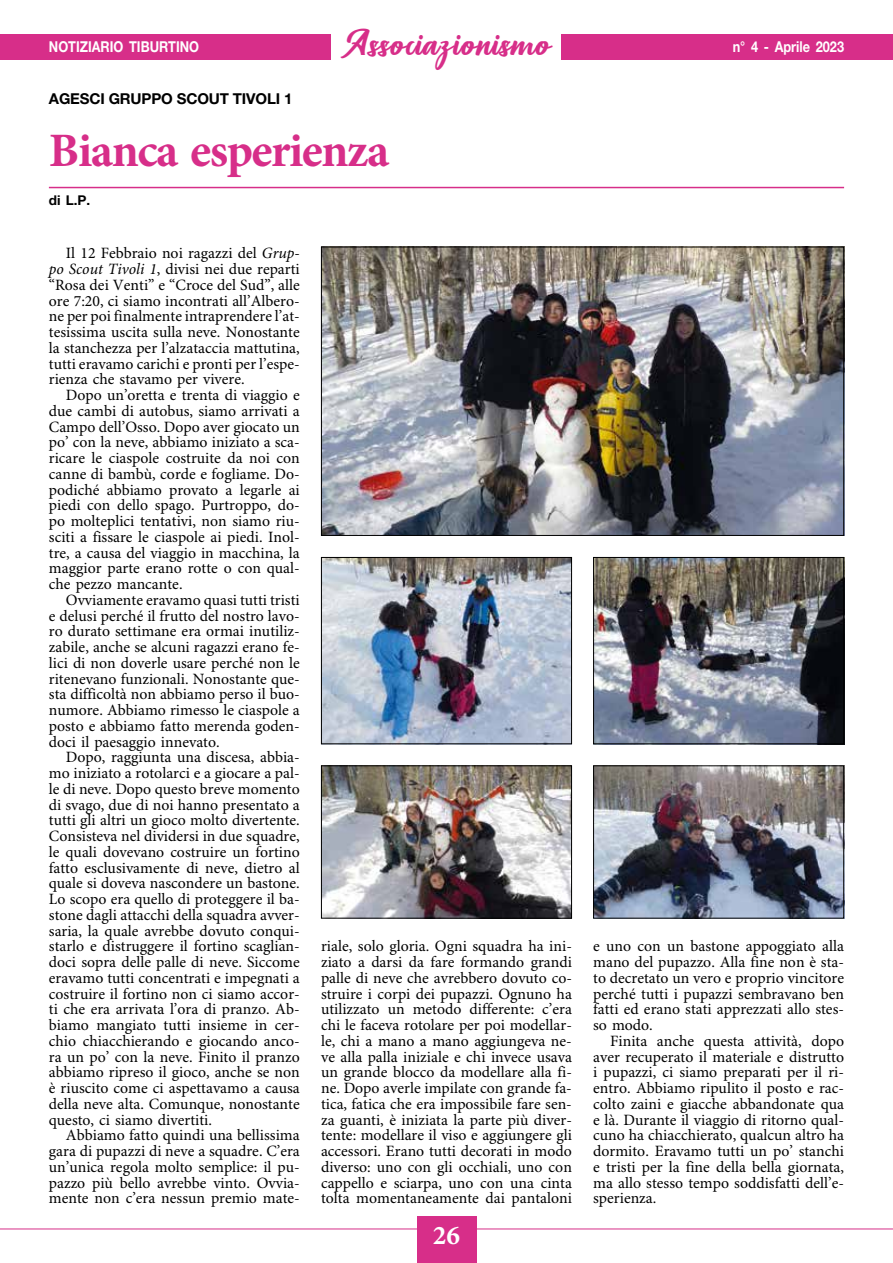
<style>
.page{position:relative;width:893px;height:1263px;background:#fff}
.page>*{position:absolute;margin:0;border:0;box-sizing:border-box;transform-origin:0 0}
.t1{font:700 48px "Minion Pro";letter-spacing:-.03em;color:#d72e89}
.t2{font:36px "Richardine";letter-spacing:.01em;color:#d72e89}
.t3{font:700 27px "Minion Pro";color:#fff}
.t4{font:15.75px/15.8px "Minion Pro";color:#000;text-align:justify}
.t5{font:700 15px "Helvetica Neue LT Std";color:#fff;scale:.85 1}
.t6{font:700 15px "Helvetica Neue LT Std";letter-spacing:-.01em;color:#000}
.t7{font:700 13.5px "Helvetica Neue LT Std";color:#000}
.s1{font-style:italic}
</style>
<div class="page">
<hr style="left:0;top:1228px;width:893px;height:1px;background:#d72e89">
<div style="left:0;top:34px;width:893px;height:26px;background:#d72e89"></div>
<div style="left:417px;top:1216px;width:59px;height:47px;background:#d72e89"></div>
<div style="left:332px;top:0;width:229px;height:68px;background:#fff"></div>
<hr style="left:49px;top:187px;width:795px;height:1px;background:#d72e89">
<img style="left:323px;top:249px;width:519px;height:285px">
<div style="left:321px;top:247px;width:523px;height:289px;border:1px solid #000"></div>
<img style="left:323px;top:767px;width:247px;height:149px">
<div style="left:321px;top:765px;width:251px;height:153px;border:1px solid #000"></div>
<img style="left:595px;top:559px;width:247px;height:183px">
<div style="left:593px;top:557px;width:251px;height:187px;border:1px solid #000"></div>
<img style="left:323px;top:559px;width:247px;height:183px">
<div style="left:321px;top:557px;width:251px;height:187px;border:1px solid #000"></div>
<img style="left:595px;top:767px;width:247px;height:149px">
<div style="left:593px;top:765px;width:251px;height:153px;border:1px solid #000"></div>
<h2 class="t2" style="left:341px;top:22px;width:213px">Associazionismo</h2>
<p class="t5" style="left:49px;top:38px;width:178px">NOTIZIARIO TIBURTINO</p>
<p class="t5" style="left:733px;top:38px;width:133px">n° 4 - Aprile 2023</p>
<p class="t6" style="left:49px;top:90px;width:245px">AGESCI GRUPPO SCOUT TIVOLI 1</p>
<h1 class="t1" style="left:49px;top:122px;width:342px">Bianca esperienza</h1>
<p class="t7" style="left:49px;top:192px;width:43px">di L.P.</p>
<p class="t4" style="left:49px;top:246px;width:252px;text-indent:17px">Il 12 Febbraio noi ragazzi del <span class="s1">Grup&shy;po Scout Tivoli 1</span>, divisi nei due reparti “Rosa dei Venti” e “Croce del Sud”, alle ore 7:20, ci siamo incontrati all’Albero&shy;ne per poi finalmente intraprendere l’at&shy;tesissima uscita sulla neve. Nonostante la stanchezza per l’alzataccia mattutina, tutti eravamo carichi e pronti per l’espe&shy;rienza che stavamo per vivere.</p>
<p class="t4" style="left:49px;top:388px;width:252px;text-indent:17px">Dopo un’oretta e trenta di viaggio e due cambi di autobus, siamo arrivati a Campo dell’Osso. Dopo aver giocato un po’ con la neve, abbiamo iniziato a sca&shy;ricare le ciaspole costruite da noi con canne di bambù, corde e fogliame. Do&shy;podiché abbiamo provato a legarle ai piedi con dello spago. Purtroppo, do&shy;po molteplici tentativi, non siamo riu&shy;sciti a fissare le ciaspole ai piedi. Inol&shy;tre, a causa del viaggio in macchina, la maggior parte erano rotte o con qual&shy;che pezzo mancante.</p>
<p class="t4" style="left:49px;top:593px;width:252px;text-indent:17px">Ovviamente eravamo quasi tutti tristi e delusi perché il frutto del nostro lavo&shy;ro durato settimane era ormai inutiliz&shy;zabile, anche se alcuni ragazzi erano fe&shy;lici di non doverle usare perché non le ritenevano funzionali. Nonostante que&shy;sta difficoltà non abbiamo perso il buo&shy;numore. Abbiamo rimesso le ciaspole a posto e abbiamo fatto merenda goden&shy;doci il paesaggio innevato.</p>
<p class="t4" style="left:49px;top:750px;width:252px;text-indent:17px">Dopo, raggiunta una discesa, abbia&shy;mo iniziato a rotolarci e a giocare a pal&shy;le di neve. Dopo questo breve momento di svago, due di noi hanno presentato a tutti gli altri un gioco molto divertente.<br>Consisteva nel dividersi in due squadre, le quali dovevano costruire un fortino fatto esclusivamente di neve, dietro al quale si doveva nascondere un bastone.<br>Lo scopo era quello di proteggere il ba&shy;stone dagli attacchi della squadra avver&shy;saria, la quale avrebbe dovuto conqui&shy;starlo e distruggere il fortino scaglian&shy;doci sopra delle palle di neve. Siccome eravamo tutti concentrati e impegnati a costruire il fortino non ci siamo accor&shy;ti che era arrivata l’ora di pranzo. Ab&shy;biamo mangiato tutti insieme in cer&shy;chio chiacchierando e giocando anco&shy;ra un po’ con la neve. Finito il pranzo abbiamo ripreso il gioco, anche se non è riuscito come ci aspettavamo a causa della neve alta. Comunque, nonostante questo, ci siamo divertiti.</p>
<p class="t4" style="left:49px;top:1128px;width:252px;text-indent:17px">Abbiamo fatto quindi una bellissima gara di pupazzi di neve a squadre. C’era un’unica regola molto semplice: il pu&shy;pazzo più bello avrebbe vinto. Ovvia&shy;mente non c’era nessun premio mate-</p>
<p class="t4" style="left:321px;top:939px;width:252px">riale, solo gloria. Ogni squadra ha ini&shy;ziato a darsi da fare formando grandi palle di neve che avrebbero dovuto co&shy;struire i corpi dei pupazzi. Ognuno ha utilizzato un metodo differente: c’era chi le faceva rotolare per poi modellar&shy;le, chi a mano a mano aggiungeva ne&shy;ve alla palla iniziale e chi invece usava un grande blocco da modellare alla fi&shy;ne. Dopo averle impilate con grande fa&shy;tica, fatica che era impossibile fare sen&shy;za guanti, è iniziata la parte più diver&shy;tente: modellare il viso e aggiungere gli accessori. Erano tutti decorati in modo diverso: uno con gli occhiali, uno con cappello e sciarpa, uno con una cinta tolta momentaneamente dai pantaloni</p>
<h3 class="t3" style="left:433px;top:1219px;width:28px">26</h3>
<p class="t4" style="left:593px;top:939px;width:252px">e uno con un bastone appoggiato alla mano del pupazzo. Alla fine non è sta&shy;to decretato un vero e proprio vincitore perché tutti i pupazzi sembravano ben fatti ed erano stati apprezzati allo stes&shy;so modo.</p>
<p class="t4" style="left:593px;top:1034px;width:252px;text-indent:17px">Finita anche questa attività, dopo aver recuperato il materiale e distrutto i pupazzi, ci siamo preparati per il ri&shy;entro. Abbiamo ripulito il posto e rac&shy;colto zaini e giacche abbandonate qua e là. Durante il viaggio di ritorno qual&shy;cuno ha chiacchierato, qualcun altro ha dormito. Eravamo tutti un po’ stanchi e tristi per la fine della bella giornata, ma allo stesso tempo soddisfatti dell’e&shy;sperienza.</p>
</div>
